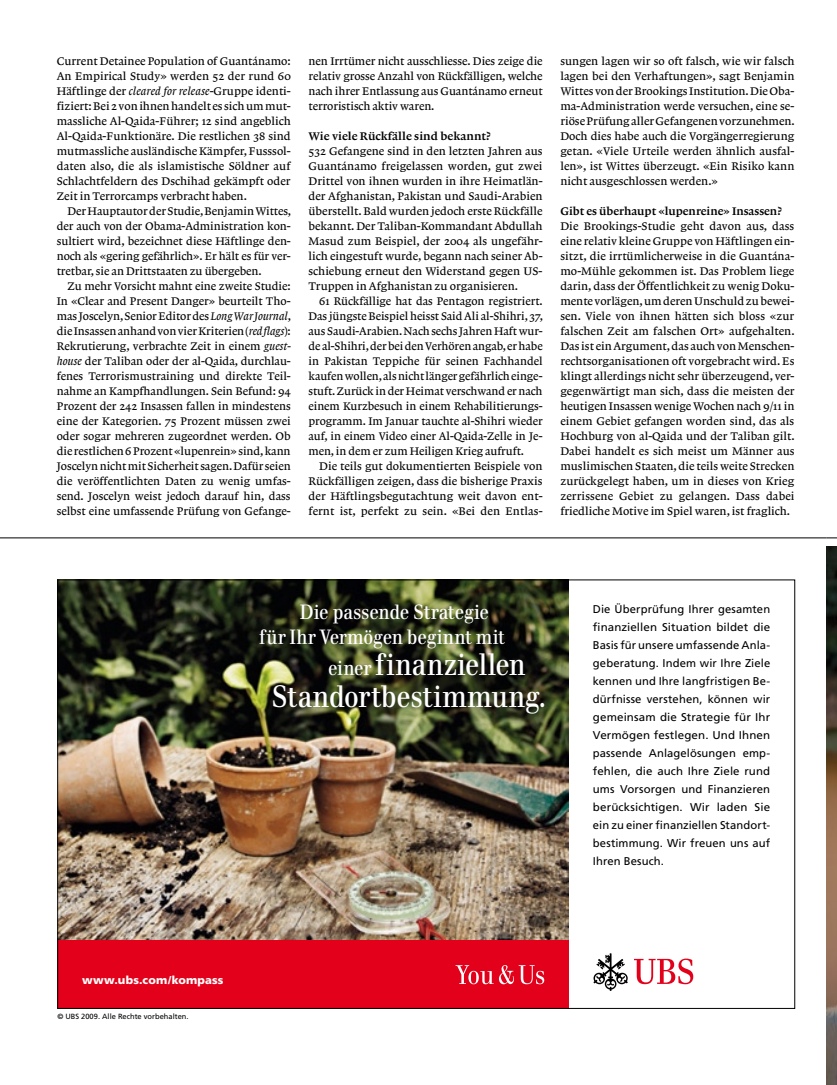
<style>
.page{position:relative;width:837px;height:1085px;background:#fff}
.page>*{position:absolute;margin:0;border:0;box-sizing:border-box;transform-origin:0 0}
.t1{font:30.25px/31.9px "UBS Headline Medium OV PZNBIA";color:#fff}
.t2{font:20.12px/24.1px "UBS Headline Medium OV PZNBIA";letter-spacing:-.005em;color:#fff}
._00_Lauftext_9_3_A_x{font:11.62px/15px "Lexicon No 1 Roman A Txt";letter-spacing:-.005em;color:#000;text-align:justify}
._00_Lauftext_9_3_A_s{font:11.62px/15px "Lexicon No 1 Roman A Txt";color:#000;text-align:justify}
.INT_Frage_9_3_C_x40{font:11.62px "Lexicon No 1 Roman C Txt";color:#000}
.t3{font:11.25px/18px "Frutiger Roman OV LZNBIA";letter-spacing:.01em;color:#000;text-align:justify}
.t4{font:11.25px "Frutiger Black OV MZNBIA";letter-spacing:.015em;color:#fff}
.t5{font:7.5px "Frutiger Roman OV LZNBIA";color:#000}
.s1{font-family:"Lexicon No 1 Italic A Txt"}
.s2{font-size:20.12px}
</style>
<div class="page">
<img style="left:59px;top:581px;width:509px;height:359px">
<div style="left:57px;top:940px;width:511px;height:68px;background:#e2001a"></div>
<svg style="left:455px;top:965px;width:89px;height:19px"></svg>
<svg style="left:593px;top:953px;width:34px;height:37px"></svg>
<svg style="left:634px;top:958px;width:59px;height:26px"></svg>
<hr style="left:0;top:537px;width:826px;height:1px;background:#000">
<img style="left:826px;top:546px;width:10px;height:538px">
<p class="_00_Lauftext_9_3_A_x" style="left:57px;top:53px;width:236px">Current Detainee Population of Guantánamo:<br>An Empirical Study» werden 52 der rund 60<br>Häftlinge der <span class="s1">cleared for release</span>-Gruppe identi&shy;fiziert: Bei 2 von ihnen handelt es sich um mut&shy;massliche Al-Qaida-Führer; 12 sind angeblich Al-Qaida-Funktionäre. Die restlichen 38 sind mutmassliche ausländische Kämpfer, Fusssol&shy;daten also, die als islamistische Söldner auf Schlachtfeldern des Dschihad gekämpft oder Zeit in Terrorcamps verbracht haben.</p>
<p class="_00_Lauftext_9_3_A_x" style="left:57px;top:203px;width:235px;text-indent:11px">Der Hauptautor der Studie, Benjamin Wittes, der auch von der Obama-Administration kon&shy;sultiert wird, bezeichnet diese Häftlinge den&shy;noch als «gering gefährlich». Er hält es für ver&shy;tretbar, sie an Drittstaaten zu übergeben.</p>
<p class="_00_Lauftext_9_3_A_x" style="left:57px;top:278px;width:236px;text-indent:11px">Zu mehr Vorsicht mahnt eine zweite Studie:<br>In «Clear and Present Danger» beurteilt Tho&shy;mas Joscelyn, Senior Editor des <span class="s1">Long War Journal</span>, die Insassen anhand von vier Kriterien (<span class="s1">red flags</span>):<br>Rekrutierung, verbrachte Zeit in einem <span class="s1">guest&shy;house</span> der Taliban oder der al-Qaida, durchlau&shy;fenes Terrorismustraining und direkte Teil&shy;nahme an Kampfhandlungen. Sein Befund: 94<br>Prozent der 242 Insassen fallen in mindestens eine der Kategorien. 75 Prozent müssen zwei oder sogar mehreren zugeordnet werden. Ob die restlichen 6 Prozent «lupenrein» sind, kann Joscelyn nicht mit Sicherheit sagen. Dafür seien die veröffentlichten Daten zu wenig umfas&shy;send. Joscelyn weist jedoch darauf hin, dass selbst eine umfassende Prüfung von Gefange-</p>
<p class="_00_Lauftext_9_3_A_x" style="left:308px;top:53px;width:235px">nen Irrtümer nicht ausschliesse. Dies zeige die relativ grosse Anzahl von Rückfälligen, welche nach ihrer Entlassung aus Guantánamo erneut terroristisch aktiv waren.</p>
<p class="INT_Frage_9_3_C_x40" style="left:308px;top:129px;width:184px">Wie viele Rückfälle sind bekannt?</p>
<p class="_00_Lauftext_9_3_A_s" style="left:308px;top:143px;width:235px">532 Gefangene sind in den letzten Jahren aus Guantánamo freigelassen worden, gut zwei Drittel von ihnen wurden in ihre Heimatlän&shy;der Afghanistan, Pakistan und Saudi-Arabien überstellt. Bald wurden jedoch erste Rückfälle bekannt. Der Taliban-Kommandant Abdullah Masud zum Beispiel, der 2004 als ungefähr&shy;lich eingestuft wurde, begann nach seiner Ab&shy;schiebung erneut den Widerstand gegen US-Truppen in Afghanistan zu organisieren.</p>
<p class="_00_Lauftext_9_3_A_x" style="left:308px;top:293px;width:236px;text-indent:11px">61 Rückfällige hat das Pentagon registriert.<br>Das jüngste Beispiel heisst Said Ali al-Shihri, 37, aus Saudi-Arabien. Nach sechs Jahren Haft wur&shy;de al-Shihri, der bei den Verhören angab, er habe in Pakistan Teppiche für seinen Fachhandel kaufen wollen, als nicht länger gefährlich einge&shy;stuft. Zurück in der Heimat verschwand er nach einem Kurzbesuch in einem Rehabilitierungs&shy;programm. Im Januar tauchte al-Shihri wieder auf, in einem Video einer Al-Qaida-Zelle in Je&shy;men, in dem er zum Heiligen Krieg aufruft.</p>
<p class="_00_Lauftext_9_3_A_x" style="left:308px;top:458px;width:235px;text-indent:11px">Die teils gut dokumentierten Beispiele von Rückfälligen zeigen, dass die bisherige Praxis der Häftlingsbegutachtung weit davon ent&shy;fernt ist, perfekt zu sein. «Bei den Entlas-</p>
<p class="_00_Lauftext_9_3_A_x" style="left:560px;top:53px;width:236px">sungen lagen wir so oft falsch, wie wir falsch lagen bei den Verhaftungen», sagt Benjamin Wittes von der Brookings Institution. Die Oba&shy;ma-Administration werde versuchen, eine se&shy;riöse Prüfung aller Gefangenen vorzunehmen.<br>Doch dies habe auch die Vorgängerregierung getan. «Viele Urteile werden ähnlich ausfal&shy;len», ist Wittes überzeugt. «Ein Risiko kann nicht ausgeschlossen werden.»</p>
<p class="INT_Frage_9_3_C_x40" style="left:560px;top:204px;width:223px">Gibt es überhaupt «lupenreine» Insassen?</p>
<p class="_00_Lauftext_9_3_A_s" style="left:560px;top:218px;width:236px">Die Brookings-Studie geht davon aus, dass eine relativ kleine Gruppe von Häftlingen ein&shy;sitzt, die irrtümlicherweise in die Guantána&shy;mo-Mühle gekommen ist. Das Problem liege darin, dass der Öffentlichkeit zu wenig Doku&shy;mente vorlägen, um deren Unschuld zu bewei&shy;sen. Viele von ihnen hätten sich bloss «zur falschen Zeit am falschen Ort» aufgehalten.<br>Das ist ein Argument, das auch von Menschen&shy;rechtsorganisationen oft vorgebracht wird. Es klingt allerdings nicht sehr überzeugend, ver&shy;gegenwärtigt man sich, dass die meisten der heutigen Insassen wenige Wochen nach 9/11 in einem Gebiet gefangen worden sind, das als Hochburg von al-Qaida und der Taliban gilt.<br>Dabei handelt es sich meist um Männer aus muslimischen Staaten, die teils weite Strecken zurückgelegt haben, um in dieses von Krieg zerrissene Gebiet zu gelangen. Dass dabei friedliche Motive im Spiel waren, ist fraglich.</p>
<p class="t2" style="left:259px;top:600px;width:247px;text-indent:40px">Die passende Strategie für Ihr Vermögen beginnt mit</p>
<p class="t1" style="left:271px;top:647px;width:275px;text-indent:57px"><span class="s2">einer</span> finanziellen<br>Standortbestimmung.</p>
<p class="t3" style="left:592px;top:600px;width:179px">Die Überprüfung Ihrer gesamten finanziellen Situation bildet die Basis für unsere umfassende Anla&shy;geberatung. Indem wir Ihre Ziele kennen und Ihre langfristigen Be&shy;dürfnisse verstehen, können wir gemeinsam die Strategie für Ihr Vermögen festlegen. Und Ihnen passende Anlagelösungen emp&shy;fehlen, die auch Ihre Ziele rund ums Vorsorgen und Finanzieren berücksichtigen. Wir laden Sie ein zu einer finanziellen Standort&shy;bestimmung. Wir freuen uns auf Ihren Besuch.</p>
<p class="t4" style="left:82px;top:973px;width:143px">www.ubs.com/kompass</p>
<p class="t5" style="left:57px;top:1012px;width:133px">© UBS 2009. Alle Rechte vorbehalten.</p>
</div>
